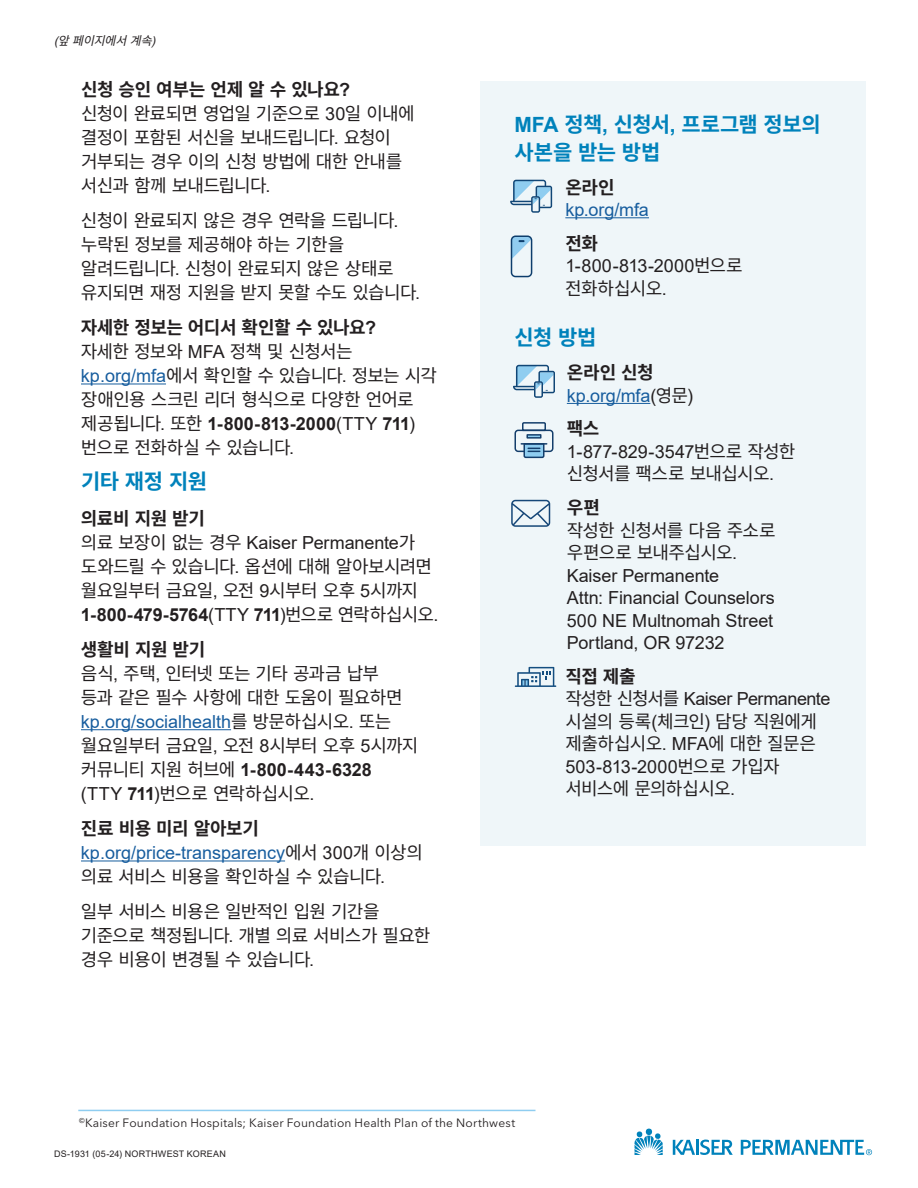
<style>
.page{position:relative;width:918px;height:1188px;background:#fff}
.page>*{position:absolute;margin:0;border:0;box-sizing:border-box;transform-origin:0 0}
.t1{font:700 21px/28px "Noto Sans KR";letter-spacing:-.025em;color:#0082bb}
.t2{font:18px/24px "Noto Sans KR";letter-spacing:-.04em;color:#231f20}
.t3{font:18px/22.5px "Arial";letter-spacing:-.005em;color:#231f20}
.t4{font:18px/24px "Arial";color:#175d9e}
.t5{font:700 18px "Noto Sans KR";letter-spacing:-.025em;color:#231f20}
.t6{font:12px "Avenir Next LT Pro";letter-spacing:.015em;color:#231f20}
.t7{font:italic 12px "Noto Sans KR";color:#231f20}
.t8{font:9px "Arial";letter-spacing:.025em;color:#231f20}
.s1{font-family:"Arial"}
.s2{font-family:"Arial";color:#175d9e}
.s3{font-family:"Arial";font-weight:700}
.s4{font-family:"Noto Sans KR";color:#231f20}
.s5{color:#231f20}
.s6{font-family:"Noto Sans KR"}
</style>
<div class="page">
<svg style="left:634px;top:1129px;width:29px;height:26px"></svg>
<svg style="left:673px;top:1140px;width:60px;height:15px"></svg>
<svg style="left:741px;top:1140px;width:131px;height:15px"></svg>
<hr style="left:81px;top:384px;width:85px;height:1px;background:#175d9e">
<hr style="left:81px;top:729px;width:150px;height:1px;background:#175d9e">
<hr style="left:81px;top:861px;width:204px;height:1px;background:#175d9e">
<hr style="left:78px;top:1110px;width:457px;height:1px;background:#8fcdf0">
<div style="left:481px;top:81px;width:385px;height:764px;background:#eff6f9"></div>
<hr style="left:565px;top:217px;width:84px;height:1px;background:#175d9e">
<hr style="left:567px;top:403px;width:83px;height:1px;background:#175d9e">
<svg style="left:515px;top:667px;width:41px;height:20px"></svg>
<svg style="left:511px;top:236px;width:21px;height:41px"></svg>
<svg style="left:511px;top:500px;width:39px;height:27px"></svg>
<svg style="left:510px;top:180px;width:42px;height:33px"></svg>
<svg style="left:513px;top:365px;width:42px;height:33px"></svg>
<div style="left:514px;top:430px;width:40px;height:22px;border:2px solid #143e6b;border-radius:3px"></div>
<svg style="left:521px;top:422px;width:26px;height:10px"></svg>
<hr style="left:521px;top:443px;width:26px;height:2px;background:#143e6b">
<svg style="left:523px;top:443px;width:22px;height:16px"></svg>
<div style="left:526px;top:434px;width:16px;height:5px;border:2px solid #143e6b"></div>
<p class="t7" style="left:54px;top:34px;width:107px"><span class="s1">(</span>앞 페이지에서 계속<span class="s1">)</span></p>
<h2 class="t5" style="left:81px;top:79px;width:271px">신청 승인 여부는 언제 알 수 있나요<span class="s1">?</span></h2>
<p class="t2" style="left:81px;top:101px;width:335px">신청이 완료되면 영업일 기준으로 <span class="s1">30</span>일 이내에 결정이 포함된 서신을 보내드립니다<span class="s1">.</span> 요청이 거부되는 경우 이의 신청 방법에 대한 안내를 서신과 함께 보내드립니다<span class="s1">.</span></p>
<p class="t2" style="left:81px;top:209px;width:341px">신청이 완료되지 않은 경우 연락을 드립니다<span class="s1">. </span>누락된 정보를 제공해야 하는 기한을 알려드립니다<span class="s1">.</span> 신청이 완료되지 않은 상태로 유지되면 재정 지원을 받지 못할 수도 있습니다<span class="s1">.</span></p>
<h2 class="t5" style="left:81px;top:317px;width:297px">자세한 정보는 어디서 확인할 수 있나요<span class="s1">?</span></h2>
<p class="t2" style="left:81px;top:340px;width:358px">자세한 정보와 <span class="s1">MFA</span> 정책 및 신청서는 <span class="s2">kp.org/mfa</span>에서 확인할 수 있습니다<span class="s1">.</span> 정보는 시각 장애인용 스크린 리더 형식으로 다양한 언어로 제공됩니다<span class="s1">.</span> 또한 <span class="s3">1-800-813-2000</span><span class="s1">(TTY</span> <span class="s3">711</span><span class="s1">) </span>번으로 전화하실 수 있습니다<span class="s1">.</span></p>
<h2 class="t1" style="left:81px;top:468px;width:128px">기타 재정 지원</h2>
<h3 class="t5" style="left:81px;top:508px;width:126px">의료비 지원 받기</h3>
<p class="t2" style="left:81px;top:530px;width:359px">의료 보장이 없는 경우 <span class="s1">Kaiser Permanente</span>가 도와드릴 수 있습니다<span class="s1">.</span> 옵션에 대해 알아보시려면 월요일부터 금요일<span class="s1">,</span> 오전 <span class="s1">9</span>시부터 오후 <span class="s1">5</span>시까지<br><span class="s3">1-800-479-5764</span><span class="s1">(TTY</span> <span class="s3">711</span><span class="s1">)</span>번으로 연락하십시오<span class="s1">.</span></p>
<h3 class="t5" style="left:81px;top:639px;width:126px">생활비 지원 받기</h3>
<p class="t2" style="left:81px;top:662px;width:339px">음식<span class="s1">,</span> 주택<span class="s1">,</span> 인터넷 또는 기타 공과금 납부<br>등과 같은 필수 사항에 대한 도움이 필요하면 <span class="s2">kp.org/socialhealth</span>를 방문하십시오<span class="s1">.</span> 또는 월요일부터 금요일<span class="s1">,</span> 오전 <span class="s1">8</span>시부터 오후 <span class="s1">5</span>시까지 커뮤니티 지원 허브에 <span class="s3">1-800-443-6328<br></span><span class="s1">(TTY</span> <span class="s3">711</span><span class="s1">)</span>번으로 연락하십시오<span class="s1">.</span></p>
<h3 class="t5" style="left:81px;top:818px;width:180px">진료 비용 미리 알아보기</h3>
<p class="t4" style="left:81px;top:841px;width:344px">kp.org/price-transparency<span class="s4">에서</span> <span class="s5">300</span><span class="s4">개 이상의 의료 서비스 비용을 확인하실 수 있습니다</span><span class="s5">.</span></p>
<p class="t2" style="left:81px;top:900px;width:351px">일부 서비스 비용은 일반적인 입원 기간을 기준으로 책정됩니다<span class="s1">.</span> 개별 의료 서비스가 필요한 경우 비용이 변경될 수 있습니다<span class="s1">.</span></p>
<h2 class="t1" style="left:514px;top:110px;width:308px"><span class="s1">MFA</span> 정책<span class="s1">,</span> 신청서<span class="s1">,</span> 프로그램 정보의 사본을 받는 방법</h2>
<h3 class="t5" style="left:565px;top:177px;width:51px">온라인</h3>
<p class="t4" style="left:565px;top:198px;width:85px">kp.org/mfa</p>
<h3 class="t5" style="left:565px;top:233px;width:34px">전화</h3>
<p class="t3" style="left:565px;top:255px;width:179px">1-800-813-2000<span class="s6">번으로 전화하십시오</span>.</p>
<h2 class="t1" style="left:514px;top:324px;width:84px">신청 방법</h2>
<h3 class="t5" style="left:567px;top:362px;width:89px">온라인 신청</h3>
<p class="t4" style="left:567px;top:383px;width:128px">kp.org/mfa<span class="s5">(</span><span class="s4">영문</span><span class="s5">)</span></p>
<h3 class="t5" style="left:567px;top:419px;width:34px">팩스</h3>
<p class="t2" style="left:567px;top:440px;width:230px;line-height:22.5px"><span class="s1">1-877-829-3547</span>번으로 작성한 신청서를 팩스로 보내십시오<span class="s1">.</span></p>
<h3 class="t5" style="left:567px;top:497px;width:35px">우편</h3>
<p class="t2" style="left:567px;top:519px;width:210px;line-height:22.5px">작성한 신청서를 다음 주소로 우편으로 보내주십시오<span class="s1">.</span></p>
<p class="t3" style="left:567px;top:564px;width:154px">Kaiser Permanente</p>
<p class="t3" style="left:567px;top:586px;width:210px">Attn: Financial Counselors</p>
<p class="t3" style="left:567px;top:609px;width:208px">500 NE Multnomah Street</p>
<p class="t3" style="left:567px;top:631px;width:159px">Portland, OR 97232</p>
<h3 class="t5" style="left:565px;top:666px;width:72px">직접 제출</h3>
<p class="t2" style="left:565px;top:688px;width:267px;line-height:22.5px">작성한 신청서를 <span class="s1">Kaiser Permanente </span>시설의 등록<span class="s1">(</span>체크인<span class="s1">)</span> 담당 직원에게 제출하십시오<span class="s1">. MFA</span>에 대한 질문은<br><span class="s1">503-813-2000</span>번으로 가입자 서비스에 문의하십시오<span class="s1">.</span></p>
<p class="t6" style="left:79px;top:1116px;width:437px"><sup>©</sup>Kaiser Foundation Hospitals; Kaiser Foundation Health Plan of the Northwest</p>
<p class="t8" style="left:54px;top:1147px;width:174px">DS-1931 (05-24) NORTHWEST KOREAN</p>
</div>
